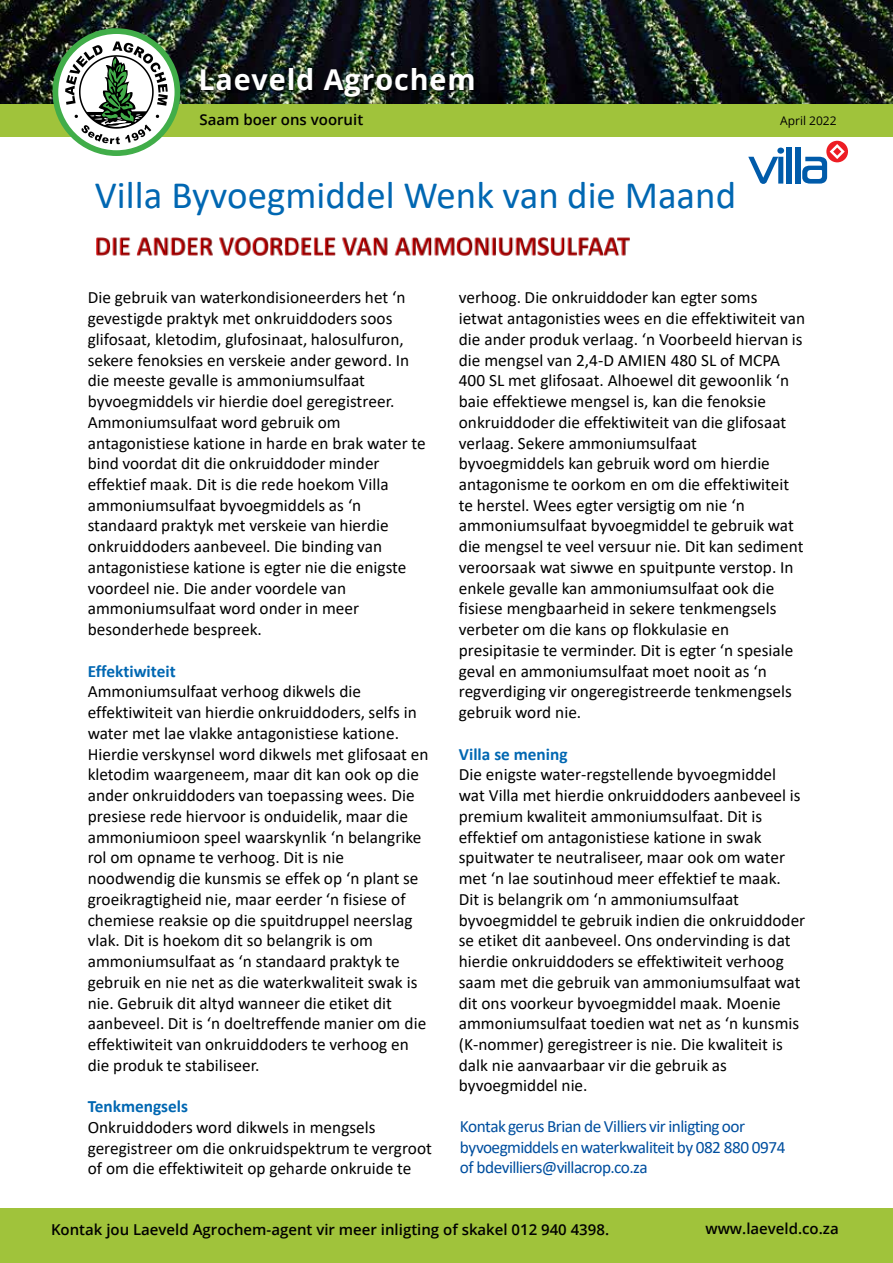
<style>
.page{position:relative;width:893px;height:1263px;background:#fff}
.page>*{position:absolute;margin:0;border:0;box-sizing:border-box;transform-origin:0 0}
.t1{font:38.85px "Calibri";color:#0067b2}
.t2{font:700 28.8px "Open Sans";letter-spacing:.03em;color:#fff}
.t3{font:17.25px/20.7px "Calibri";color:#000}
.t4{font:17.25px/20.7px "Calibri";letter-spacing:-.03em;color:#004f9f}
.t5{font:700 17.25px "Calibri";color:#0067b2}
.t6{font:600 15px "Open Sans";color:#000}
.t7{font:12px "Open Sans";color:#000}
</style>
<div class="page">
<img style="left:0;top:0;width:893px;height:104px">
<div style="left:0;top:104px;width:893px;height:32px;background:#a0c33b"></div>
<div style="left:0;top:1209px;width:893px;height:54px;background:#a0c33b"></div>
<div style="left:53px;top:28px;width:127px;height:128px;background:#41ad49;border-radius:50%"></div>
<div style="left:58px;top:34px;width:117px;height:116px;background:#fff;border-radius:50%"></div>
<svg style="left:65px;top:41px;width:103px;height:103px"></svg>
<div style="left:201px;top:69px;width:277px;height:32px;background:#000;opacity:.75"></div>
<img style="left:97px;top:238px;width:533px;height:18px">
<div style="left:826px;top:141px;width:22px;height:21px;background:#ed1d24;border-radius:50%"></div>
<svg style="left:748px;top:148px;width:36px;height:36px"></svg>
<div style="left:787px;top:147px;width:5px;height:37px;background:#005baa"></div>
<div style="left:795px;top:147px;width:5px;height:37px;background:#005baa"></div>
<svg style="left:802px;top:144px;width:43px;height:40px"></svg>
<h2 class="t2" style="left:198px;top:59px;width:279px">Laeveld Agrochem</h2>
<p class="t6" style="left:199px;top:109px;width:165px">Saam boer ons vooruit</p>
<h1 class="t1" style="left:95px;top:168px;width:643px">Villa Byvoegmiddel Wenk van die Maand</h1>
<p class="t7" style="left:780px;top:112px;width:58px">April 2022</p>
<p class="t3" style="left:88px;top:287px;width:340px">Die gebruik van waterkondisioneerders het ‘n gevestigde praktyk met onkruiddoders soos glifosaat, kletodim, glufosinaat, halosulfuron, sekere fenoksies en verskeie ander geword. In die meeste gevalle is ammoniumsulfaat byvoegmiddels vir hierdie doel geregistreer.<br>Ammoniumsulfaat word gebruik om antagonistiese katione in harde en brak water te bind voordat dit die onkruiddoder minder effektief maak. Dit is die rede hoekom Villa ammoniumsulfaat byvoegmiddels as ‘n standaard praktyk met verskeie van hierdie onkruiddoders aanbeveel. Die binding van antagonistiese katione is egter nie die enigste voordeel nie. Die ander voordele van ammoniumsulfaat word onder in meer besonderhede bespreek.</p>
<p class="t5" style="left:88px;top:659px;width:90px">Effektiwiteit</p>
<p class="t3" style="left:88px;top:681px;width:342px">Ammoniumsulfaat verhoog dikwels die effektiwiteit van hierdie onkruiddoders, selfs in water met lae vlakke antagonistiese katione.<br>Hierdie verskynsel word dikwels met glifosaat en kletodim waargeneem, maar dit kan ook op die ander onkruiddoders van toepassing wees. Die presiese rede hiervoor is onduidelik, maar die ammoniumioon speel waarskynlik ‘n belangrike rol om opname te verhoog. Dit is nie noodwendig die kunsmis se effek op ‘n plant se groeikragtigheid nie, maar eerder ‘n fisiese of chemiese reaksie op die spuitdruppel neerslag vlak. Dit is hoekom dit so belangrik is om ammoniumsulfaat as ‘n standaard praktyk te gebruik en nie net as die waterkwaliteit swak is nie. Gebruik dit altyd wanneer die etiket dit aanbeveel. Dit is ‘n doeltreffende manier om die effektiwiteit van onkruiddoders te verhoog en die produk te stabiliseer.</p>
<p class="t5" style="left:88px;top:1094px;width:102px">Tenkmengsels</p>
<p class="t3" style="left:88px;top:1116px;width:346px">Onkruiddoders word dikwels in mengsels geregistreer om die onkruidspektrum te vergroot of om die effektiwiteit op geharde onkruide te</p>
<p class="t3" style="left:459px;top:287px;width:348px">verhoog. Die onkruiddoder kan egter soms ietwat antagonisties wees en die effektiwiteit van die ander produk verlaag. ‘n Voorbeeld hiervan is die mengsel van 2,4-D AMIEN 480 SL of MCPA 400 SL met glifosaat. Alhoewel dit gewoonlik ‘n baie effektiewe mengsel is, kan die fenoksie onkruiddoder die effektiwiteit van die glifosaat verlaag. Sekere ammoniumsulfaat byvoegmiddels kan gebruik word om hierdie antagonisme te oorkom en om die effektiwiteit te herstel. Wees egter versigtig om nie ‘n ammoniumsulfaat byvoegmiddel te gebruik wat die mengsel te veel versuur nie. Dit kan sediment veroorsaak wat siwwe en spuitpunte verstop. In enkele gevalle kan ammoniumsulfaat ook die fisiese mengbaarheid in sekere tenkmengsels verbeter om die kans op flokkulasie en presipitasie te verminder. Dit is egter ‘n spesiale geval en ammoniumsulfaat moet nooit as ‘n regverdiging vir ongeregistreerde tenkmengsels gebruik word nie.</p>
<p class="t5" style="left:459px;top:742px;width:110px">Villa se mening</p>
<p class="t3" style="left:459px;top:764px;width:348px">Die enigste water-regstellende byvoegmiddel wat Villa met hierdie onkruiddoders aanbeveel is premium kwaliteit ammoniumsulfaat. Dit is effektief om antagonistiese katione in swak spuitwater te neutraliseer, maar ook om water met ‘n lae soutinhoud meer effektief te maak.<br>Dit is belangrik om ‘n ammoniumsulfaat byvoegmiddel te gebruik indien die onkruiddoder se etiket dit aanbeveel. Ons ondervinding is dat hierdie onkruiddoders se effektiwiteit verhoog saam met die gebruik van ammoniumsulfaat wat dit ons voorkeur byvoegmiddel maak. Moenie ammoniumsulfaat toedien wat net as ‘n kunsmis (K-nommer) geregistreer is nie. Die kwaliteit is dalk nie aanvaarbaar vir die gebruik as byvoegmiddel nie.</p>
<p class="t4" style="left:460px;top:1115px;width:327px">Kontak gerus Brian de Villiers vir inligting oor byvoegmiddels en waterkwaliteit by 082 880 0974 of bdevilliers@villacrop.co.za</p>
<p class="t6" style="left:51px;top:1220px;width:560px">Kontak jou Laeveld Agrochem-agent vir meer inligting of skakel 012 940 4398.</p>
<p class="t6" style="left:705px;top:1218px;width:135px">www.laeveld.co.za</p>
</div>
